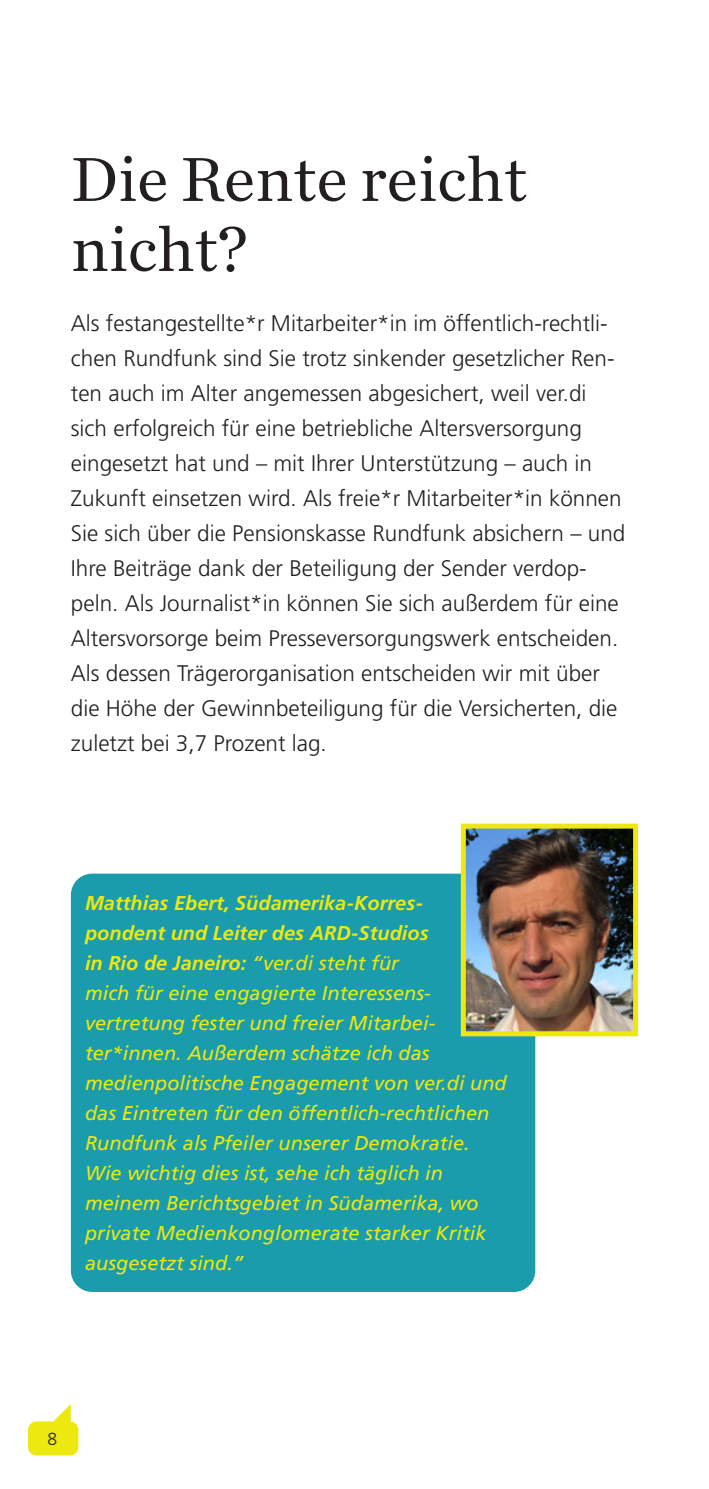
<style>
.page{position:relative;width:709px;height:1489px;background:#fff}
.page>*{position:absolute;margin:0;border:0;box-sizing:border-box;transform-origin:0 0}
.Headline{font:65px/70px "Chronicle Text G1";color:#231f20}
.Copy{font:300 22.5px/35px "Frutiger LT Pro";color:#231f20}
.Italic{font:italic 20px/30px "Frutiger LT Pro";color:#ece810}
.t1{font:300 17.5px "Frutiger LT Pro";color:#231f20}
.s1{font-weight:700}
</style>
<div class="page">
<div style="left:28px;top:1421px;width:50px;height:34px;background:#ece810;border-radius:8px"></div>
<div style="left:71px;top:873px;width:464px;height:418px;background:#1a9cac;border-radius:21px"></div>
<img style="left:467px;top:829px;width:165px;height:201px">
<div style="left:461px;top:823px;width:177px;height:213px;border:5px solid #ece810"></div>
<p class="Headline" style="left:71px;top:141px;width:458px">Die Rente reicht nicht?</p>
<p class="Copy" style="left:71px;top:306px;width:556px">Als festangestellte*r Mitarbeiter*in im öffentlich-rechtli&shy;chen Rundfunk sind Sie trotz sinkender gesetzlicher Ren&shy;ten auch im Alter angemessen abgesichert, weil ver.di sich erfolgreich für eine betriebliche Altersversorgung eingesetzt hat und – mit Ihrer Unterstützung – auch in Zukunft einsetzen wird. Als freie*r Mitarbeiter*in können Sie sich über die Pensionskasse Rundfunk absichern – und Ihre Beiträge dank der Beteiligung der Sender verdop&shy;peln. Als Journalist*in können Sie sich außerdem für eine Altersvorsorge beim Presseversorgungswerk entscheiden.<br>Als dessen Trägerorganisation entscheiden wir mit über die Höhe der Gewinnbeteiligung für die Versicherten, die zuletzt bei 3,7 Prozent lag.</p>
<p class="Italic" style="left:85px;top:888px;width:423px"><span class="s1">Matthias Ebert, Südamerika-Korres&shy;pondent und Leiter des ARD-Studios<br>in Rio de Janeiro:</span> “ver.di steht für<br>mich für eine engagierte Interessens&shy;vertretung fester und freier Mitarbei&shy;ter*innen. Außerdem schätze ich das medienpolitische Engagement von ver.di und das Eintreten für den öffentlich-rechtlichen Rundfunk als Pfeiler unserer Demokratie.<br>Wie wichtig dies ist, sehe ich täglich in meinem Berichtsgebiet in Südamerika, wo private Medienkonglomerate starker Kritik ausgesetzt sind.”</p>
<p class="t1" style="left:48px;top:1428px;width:11px">8</p>
</div>
